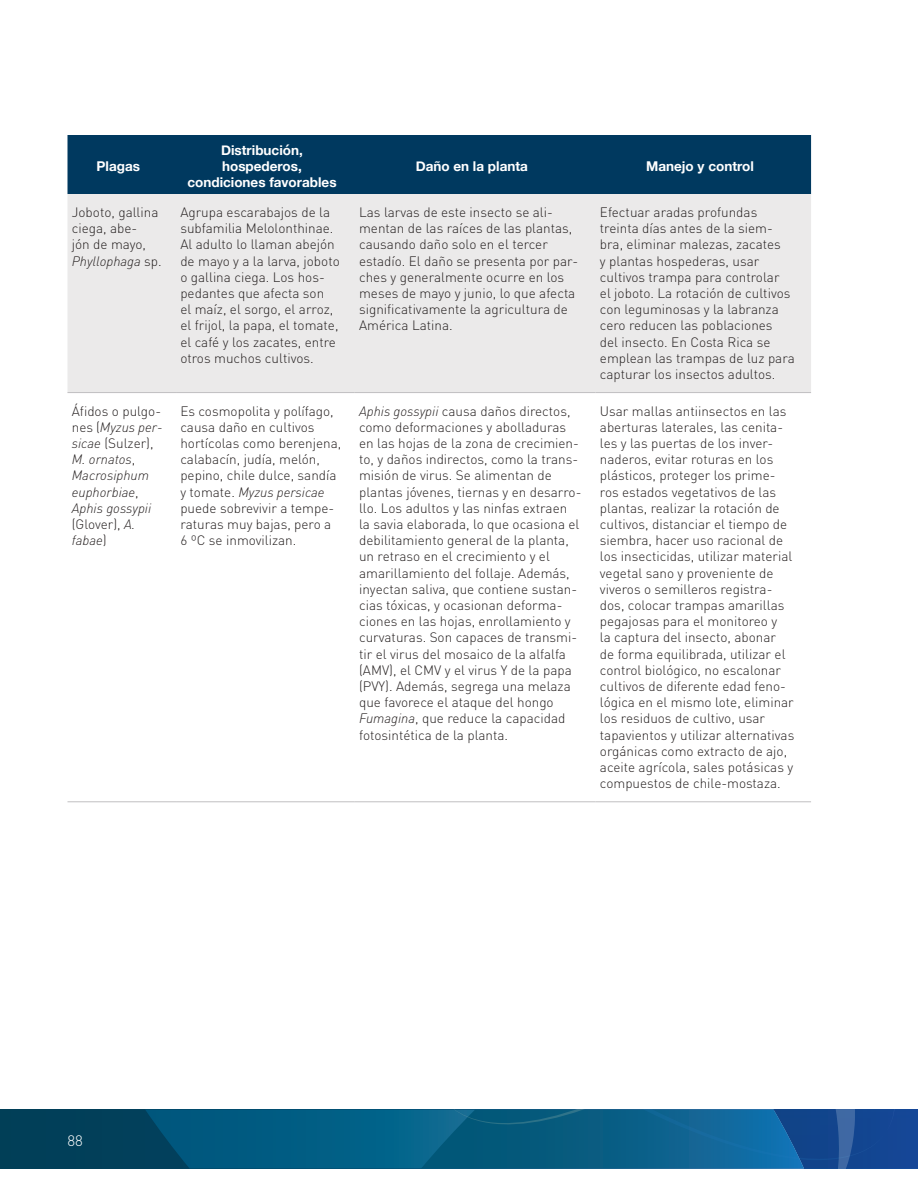
<style>
.page{position:relative;width:918px;height:1188px;background:#fff}
.page>*{position:absolute;margin:0;border:0;box-sizing:border-box;transform-origin:0 0}
.t1{font:300 15px "DIN Pro";color:#fff}
.t2{font:300 13.5px/16.2px "DIN Pro";color:#241f1f}
.t3{font:italic 300 13.5px/16.2px "DIN Pro";color:#241f1f}
.t4{font:700 13.5px/16.2px "Helvetica Neue";color:#fff;text-align:center}
.s1{font-style:italic}
.s2{font-style:normal}
</style>
<div class="page">
<div style="left:0;top:1110px;width:918px;height:59px;background:#013f59"></div>
<svg style="left:146px;top:1110px;width:772px;height:59px;background:#095b88"></svg>
<div style="left:68px;top:135px;width:743px;height:59px;background:#00395f"></div>
<div style="left:68px;top:194px;width:743px;height:198px;background:#ebeaea"></div>
<hr style="left:68px;top:392px;width:108px;height:1px;background:#c0bfc1">
<hr style="left:176px;top:392px;width:179px;height:1px;background:#c0bfc1">
<hr style="left:355px;top:392px;width:241px;height:1px;background:#c0bfc1">
<hr style="left:596px;top:392px;width:215px;height:1px;background:#c0bfc1">
<hr style="left:68px;top:802px;width:108px;height:1px;background:#c0bfc1">
<hr style="left:176px;top:802px;width:179px;height:1px;background:#c0bfc1">
<hr style="left:355px;top:802px;width:241px;height:1px;background:#c0bfc1">
<hr style="left:596px;top:802px;width:215px;height:1px;background:#c0bfc1">
<p class="t4" style="left:97px;top:159px;width:45px">Plagas</p>
<p class="t4" style="left:187px;top:142px;width:151px">Distribución, hospederos, condiciones favorables</p>
<p class="t4" style="left:416px;top:159px;width:114px">Daño en la planta</p>
<p class="t4" style="left:646px;top:159px;width:109px">Manejo y control</p>
<p class="t2" style="left:72px;top:203px;width:91px">Joboto, gallina ciega, abe-<br>jón de mayo,<br><span class="s1">Phyllophaga</span> sp.</p>
<p class="t2" style="left:180px;top:203px;width:161px">Agrupa escarabajos de la subfamilia Melolonthinae.<br>Al adulto lo llaman abejón de mayo y a la larva, joboto o gallina ciega. Los hos&shy;pedantes que afecta son<br>el maíz, el sorgo, el arroz, el frijol, la papa, el tomate, el café y los zacates, entre otros muchos cultivos.</p>
<p class="t2" style="left:359px;top:203px;width:221px">Las larvas de este insecto se ali&shy;mentan de las raíces de las plantas, causando daño solo en el tercer estadío. El daño se presenta por par&shy;ches y generalmente ocurre en los meses de mayo y junio, lo que afecta significativamente la agricultura de<br>América Latina.</p>
<p class="t2" style="left:600px;top:203px;width:196px">Efectuar aradas profundas treinta días antes de la siem&shy;bra, eliminar malezas, zacates<br>y plantas hospederas, usar cultivos trampa para controlar<br>el joboto. La rotación de cultivos con leguminosas y la labranza cero reducen las poblaciones<br>del insecto. En Costa Rica se emplean las trampas de luz para capturar los insectos adultos.</p>
<p class="t3" style="left:72px;top:402px;width:92px"><span class="s2">Áfidos o pulgo&shy;nes (</span>Myzus per&shy;sicae <span class="s2">(Sulzer),<br></span>M. ornatos<span class="s2">,<br></span>Macrosiphum euphorbiae<span class="s2">,<br></span>Aphis gossypii <span class="s2">(Glover),</span> A. fabae<span class="s2">)</span></p>
<p class="t2" style="left:180px;top:402px;width:162px">Es cosmopolita y polífago, causa daño en cultivos hortícolas como berenjena, calabacín, judía, melón, pepino, chile dulce, sandía y tomate. <span class="s1">Myzus persicae </span>puede sobrevivir a tempe&shy;raturas muy bajas, pero a<br>6 ºC se inmovilizan.</p>
<p class="t2" style="left:359px;top:402px;width:224px"><span class="s1">Aphis gossypii</span> causa daños directos, como deformaciones y abolladuras en las hojas de la zona de crecimien&shy;to, y daños indirectos, como la trans&shy;misión de virus. Se alimentan de plantas jóvenes, tiernas y en desarro&shy;llo. Los adultos y las ninfas extraen la savia elaborada, lo que ocasiona el debilitamiento general de la planta, un retraso en el crecimiento y el amarillamiento del follaje. Además, inyectan saliva, que contiene sustan&shy;cias tóxicas, y ocasionan deforma&shy;ciones en las hojas, enrollamiento y curvaturas. Son capaces de transmi&shy;tir el virus del mosaico de la alfalfa (AMV), el CMV y el virus Y de la papa (PVY). Además, segrega una melaza que favorece el ataque del hongo <span class="s1">Fumagina</span>, que reduce la capacidad fotosintética de la planta.</p>
<p class="t2" style="left:600px;top:402px;width:196px">Usar mallas antiinsectos en las aberturas laterales, las cenita&shy;les y las puertas de los inver&shy;naderos, evitar roturas en los plásticos, proteger los prime&shy;ros estados vegetativos de las plantas, realizar la rotación de cultivos, distanciar el tiempo de siembra, hacer uso racional de los insecticidas, utilizar material vegetal sano y proveniente de viveros o semilleros registra&shy;dos, colocar trampas amarillas pegajosas para el monitoreo y<br>la captura del insecto, abonar<br>de forma equilibrada, utilizar el control biológico, no escalonar cultivos de diferente edad feno&shy;lógica en el mismo lote, eliminar los residuos de cultivo, usar tapavientos y utilizar alternativas orgánicas como extracto de ajo, aceite agrícola, sales potásicas y compuestos de chile-mostaza.</p>
<p class="t1" style="left:68px;top:1129px;width:17px">88</p>
</div>
